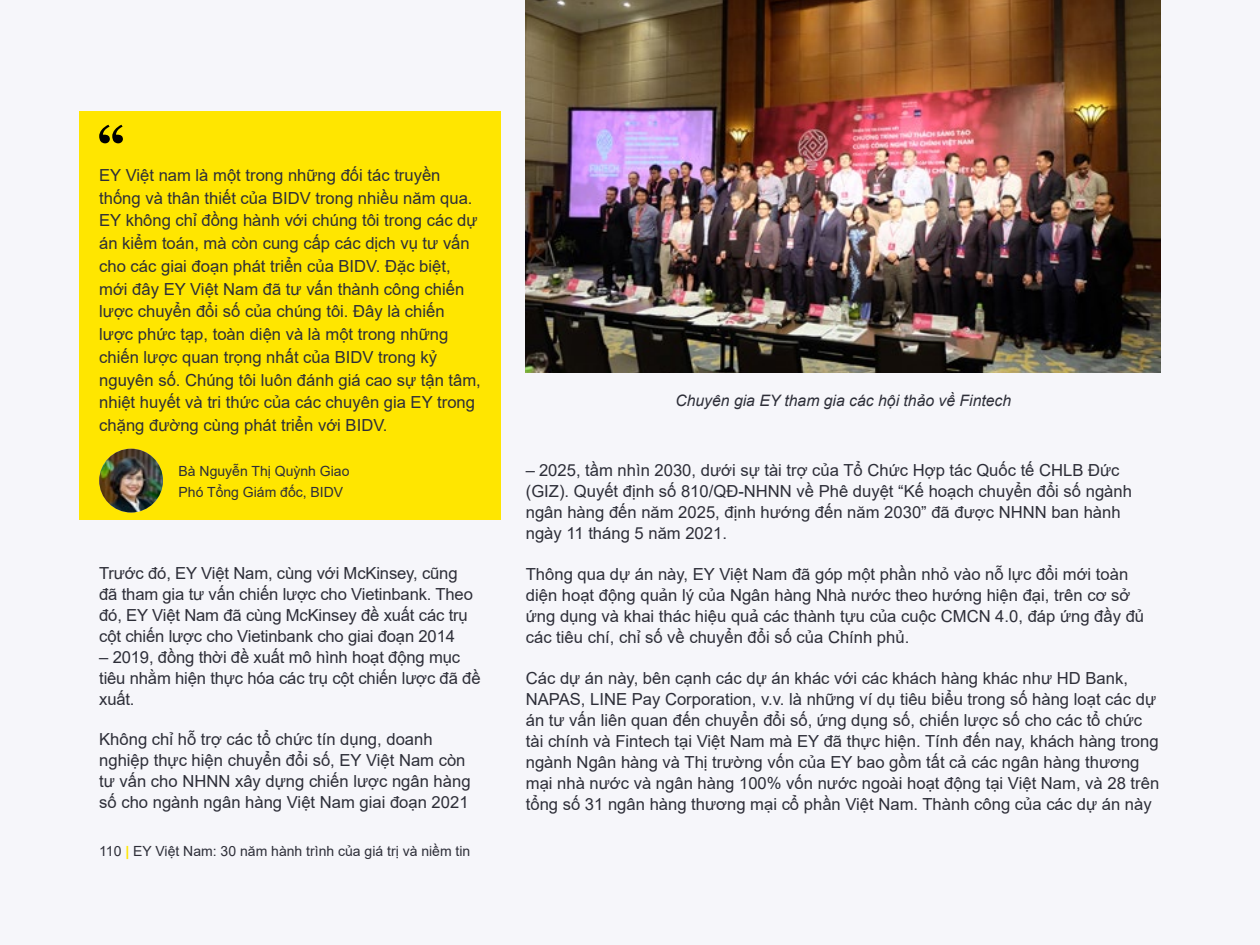
<style>
.page{position:relative;width:1260px;height:945px;background:#f6f6fa}
.page>*{position:absolute;margin:0;border:0;box-sizing:border-box;transform-origin:0 0}
.t1{font:16.62px/21px "Arial";color:#2d2e38}
.t2{font:italic 15.75px "Arial";color:#2d2e38}
.t3{font:14px/20.7px "Arial";color:#2d2e38}
.s1{font-weight:700;color:#ffe600}
</style>
<div class="page">
<div style="left:79px;top:111px;width:422px;height:56px;background:#ffe600"></div>
<div style="left:79px;top:149px;width:422px;height:306px;background:#ffe600"></div>
<div style="left:79px;top:446px;width:422px;height:53px;background:#ffe600"></div>
<div style="left:79px;top:467px;width:422px;height:53px;background:#ffe600"></div>
<svg style="left:99px;top:125px;width:24px;height:18px"></svg>
<img style="left:99px;top:449px;width:64px;height:63px;border-radius:32px">
<img style="left:526px;top:0;width:635px;height:373px">
<p class="t1" style="left:99px;top:164px;width:383px;line-height:22.8px">EY Việt nam là một trong những đối tác truyền thống và thân thiết của BIDV trong nhiều năm qua.<br>EY không chỉ đồng hành với chúng tôi trong các dự án kiểm toán, mà còn cung cấp các dịch vụ tư vấn cho các giai đoạn phát triển của BIDV. Đặc biệt, mới đây EY Việt Nam đã tư vấn thành công chiến lược chuyển đổi số của chúng tôi. Đây là chiến lược phức tạp, toàn diện và là một trong những chiến lược quan trọng nhất của BIDV trong kỷ nguyên số. Chúng tôi luôn đánh giá cao sự tận tâm, nhiệt huyết và tri thức của các chuyên gia EY trong chặng đường cùng phát triển với BIDV.</p>
<p class="t3" style="left:179px;top:461px;width:172px">Bà Nguyễn Thị Quỳnh Giao<br>Phó Tổng Giám đốc, BIDV</p>
<p class="t1" style="left:99px;top:562px;width:375px">Trước đó, EY Việt Nam, cùng với McKinsey, cũng đã tham gia tư vấn chiến lược cho Vietinbank. Theo đó, EY Việt Nam đã cùng McKinsey đề xuất các trụ cột chiến lược cho Vietinbank cho giai đoạn 2014</p>
<p class="t1" style="left:99px;top:646px;width:383px">– 2019, đồng thời đề xuất mô hình hoạt động mục tiêu nhằm hiện thực hóa các trụ cột chiến lược đã đề xuất.</p>
<p class="t1" style="left:99px;top:729px;width:373px">Không chỉ hỗ trợ các tổ chức tín dụng, doanh nghiệp thực hiện chuyển đổi số, EY Việt Nam còn tư vấn cho NHNN xây dựng chiến lược ngân hàng số cho ngành ngân hàng Việt Nam giai đoạn 2021</p>
<p class="t3" style="left:99px;top:841px;width:373px">110 <span class="s1">|</span> EY Việt Nam: 30 năm hành trình của giá trị và niềm tin</p>
<p class="t2" style="left:675px;top:391px;width:337px">Chuyên gia EY tham gia các hội thảo về Fintech</p>
<p class="t1" style="left:526px;top:459px;width:608px">– 2025, tầm nhìn 2030, dưới sự tài trợ của Tổ Chức Hợp tác Quốc tế CHLB Đức (GIZ). Quyết định số 810/QĐ-NHNN về Phê duyệt “Kế hoạch chuyển đổi số ngành ngân hàng đến năm 2025, định hướng đến năm 2030” đã được NHNN ban hành ngày 11 tháng 5 năm 2021.</p>
<p class="t1" style="left:526px;top:563px;width:620px">Thông qua dự án này, EY Việt Nam đã góp một phần nhỏ vào nỗ lực đổi mới toàn diện hoạt động quản lý của Ngân hàng Nhà nước theo hướng hiện đại, trên cơ sở ứng dụng và khai thác hiệu quả các thành tựu của cuộc CMCN 4.0, đáp ứng đầy đủ các tiêu chí, chỉ số về chuyển đổi số của Chính phủ.</p>
<p class="t1" style="left:526px;top:667px;width:635px">Các dự án này, bên cạnh các dự án khác với các khách hàng khác như HD Bank, NAPAS, LINE Pay Corporation, v.v. là những ví dụ tiêu biểu trong số hàng loạt các dự án tư vấn liên quan đến chuyển đổi số, ứng dụng số, chiến lược số cho các tổ chức tài chính và Fintech tại Việt Nam mà EY đã thực hiện. Tính đến nay, khách hàng trong ngành Ngân hàng và Thị trường vốn của EY bao gồm tất cả các ngân hàng thương mại nhà nước và ngân hàng 100% vốn nước ngoài hoạt động tại Việt Nam, và 28 trên tổng số 31 ngân hàng thương mại cổ phần Việt Nam. Thành công của các dự án này</p>
</div>
